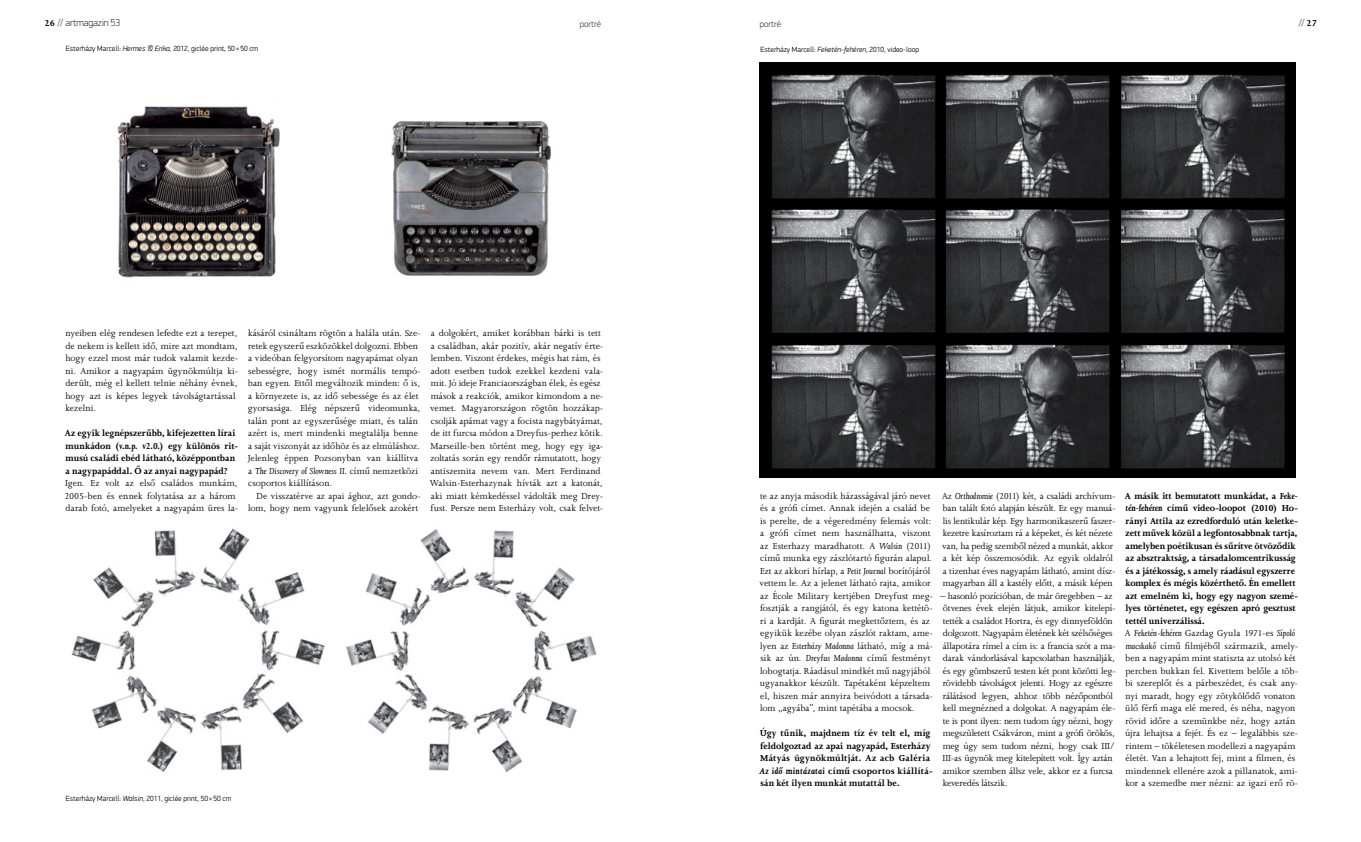
<style>
.page{position:relative;width:1361px;height:842px;background:#fff}
.page>*{position:absolute;margin:0;border:0;box-sizing:border-box;transform-origin:0 0}
.t1{font:10px/12.5px "Joanna CE";letter-spacing:-.005em;color:#000}
.t2{font:700 10px/12.5px "Joanna CE";letter-spacing:.01em;color:#000}
.t3{font:100 10px "PF Din Display Pro";color:#000}
.t4{font:10px "PF Din Display Pro";color:#59595b}
.t5{font:100 9px "PF Din Display Pro";color:#000}
.t6{font:300 7.5px "PF Din Display Pro";color:#000}
.s1{font-family:"Joanna CE";font-weight:700}
.s2{font-weight:400;color:#59595b}
.s3{font-family:"Joanna CE";font-weight:700;color:#000}
.s4{font-style:italic}
.s5{font-weight:700}
.s6{font-weight:700;font-style:italic}
</style>
<div class="page">
<img style="left:117px;top:106px;width:163px;height:172px">
<img style="left:391px;top:120px;width:161px;height:156px">
<img style="left:71px;top:528px;width:526px;height:245px">
<img style="left:760px;top:62px;width:535px;height:415px">
<p class="t3" style="left:44px;top:17px;width:77px"><span class="s1">26</span> <span class="s2">//</span> artmagazin 53</p>
<p class="t4" style="left:1298px;top:17px;width:20px">// <span class="s3">27</span></p>
<p class="t5" style="left:580px;top:18px;width:23px">portré</p>
<p class="t5" style="left:760px;top:18px;width:23px">portré</p>
<p class="t6" style="left:66px;top:44px;width:194px">Esterházy Marcell: <span class="s4">Hermes &amp; Erika,</span> 2012, giclée print, 50 × 50 cm</p>
<p class="t6" style="left:760px;top:45px;width:160px">Esterházy Marcell: <span class="s4">Feketén-fehéren</span>, 2010, video-loop</p>
<p class="t1" style="left:65px;top:327px;width:174px">nyeiben elég rendesen lefedte ezt a terepet, de nekem is kellett idő, mire azt mondtam, hogy ezzel most már tudok valamit kezde&shy;ni. Amikor a nagyapám ügynökmúltja ki&shy;derült, még el kellett telnie néhány évnek, hogy azt is képes legyek távolságtartással kezelni.</p>
<p class="t2" style="left:65px;top:427px;width:175px">Az egyik legnépszerűbb, kifejezetten lírai munkádon (<span class="s4">v.n.p. v2.0.</span>) egy különös rit&shy;musú családi ebéd látható, középpontban a nagypapáddal. Ő az anyai nagypapád?</p>
<p class="t1" style="left:64px;top:477px;width:175px">Igen. Ez volt az első családos munkám,<br>2005-ben és ennek folytatása az a három darab fotó, amelyeket a nagyapám üres la-</p>
<p class="t1" style="left:248px;top:327px;width:175px">kásáról csináltam rögtön a halála után. Sze&shy;retek egyszerű eszközökkel dolgozni. Ebben a videóban felgyorsítom nagyapámat olyan sebességre, hogy ismét normális tempó&shy;ban egyen. Ettől megváltozik minden: ő is, a környezete is, az idő sebessége és az élet gyorsasága. Elég népszerű videomunka, talán pont az egyszerűsége miatt, és talán azért is, mert mindenki megtalálja benne a saját viszonyát az időhöz és az elmúláshoz.<br>Jelenleg éppen Pozsonyban van kiállítva a <span class="s4">The Discovery of Slowness II.</span> című nemzetközi csoportos kiállításon.</p>
<p class="t1" style="left:248px;top:489px;width:174px;text-align:right">De visszatérve az apai ághoz, azt gondo&shy;lom, hogy nem vagyunk felelősek azokért</p>
<p class="t1" style="left:430px;top:327px;width:175px">a dolgokért, amiket korábban bárki is tett a családban, akár pozitív, akár negatív érte&shy;lemben. Viszont érdekes, mégis hat rám, és adott esetben tudok ezekkel kezdeni vala&shy;mit. Jó ideje Franciaországban élek, és egész mások a reakciók, amikor kimondom a ne&shy;vemet. Magyarországon rögtön hozzákap&shy;csolják apámat vagy a focista nagybátyámat, de itt furcsa módon a Dreyfus-perhez kötik.<br>Marseille-ben történt meg, hogy egy iga&shy;zoltatás során egy rendőr rámutatott, hogy antiszemita nevem van. Mert Ferdinand Walsin-Esterhazynak hívták azt a katonát, aki miatt kémkedéssel vádolták meg Drey&shy;fust. Persze nem Esterházy volt, csak felvet-</p>
<p class="t1" style="left:942px;top:489px;width:175px">Az <span class="s4">Orthodromie</span> (2011) két, a családi archívum&shy;ban talált fotó alapján készült. Ez egy manuá&shy;lis lentikulár kép. Egy harmonikaszerű faszer&shy;kezetre kasíroztam rá a képeket, és két nézete van, ha pedig szemből nézed a munkát, akkor a két kép összemosódik. Az egyik oldalról a tizenhat éves nagyapám látható, amint dísz&shy;magyarban áll a kastély előtt, a másik képen</p>
<p class="t1" style="left:940px;top:589px;width:177px">– hasonló pozícióban, de már öregebben – az ötvenes évek elején látjuk, amikor kitelepí&shy;tették a családot Hortra, és egy dinnyeföldön dolgozott. Nagyapám életének két szélsőséges állapotára rímel a cím is: a francia szót a ma&shy;darak vándorlásával kapcsolatban használják, és egy gömbszerű testen két pont közötti leg&shy;rövidebb távolságot jelenti. Hogy az egészre rálátásod legyen, ahhoz több nézőpontból kell megnézned a dolgokat. A nagyapám éle&shy;te is pont ilyen: nem tudom úgy nézni, hogy megszületett Csákváron, mint a grófi örökös, meg úgy sem tudom nézni, hogy csak III/ III-as ügynök meg kitelepített volt. Így aztán amikor szemben állsz vele, akkor ez a furcsa keveredés látszik.</p>
<p class="t1" style="left:759px;top:489px;width:175px">te az anyja második házasságával járó nevet és a grófi címet. Annak idején a család be is perelte, de a végeredmény felemás volt: a grófi címet nem használhatta, viszont az Esterhazy maradhatott. A <span class="s4">Walsin</span> (2011) című munka egy zászlótartó figurán alapul.<br>Ezt az akkori hírlap, a <span class="s4">Petit Journal</span> borítójáról vettem le. Az a jelenet látható rajta, amikor az École Military kertjében Dreyfust meg&shy;fosztják a rangjától, és egy katona kettétö&shy;ri a kardját. A figurát megkettőztem, és az egyikük kezébe olyan zászlót raktam, ame&shy;lyen az <span class="s4">Esterházy Madonna</span> látható, míg a má&shy;sik az ún. <span class="s4">Dreyfus Madonna</span> című festményt lobogtatja. Ráadásul mindkét mű nagyjából ugyanakkor készült. Tapétaként képzeltem el, hiszen már annyira beivódott a társada&shy;lom „agyába”, mint tapétába a mocsok.</p>
<p class="t2" style="left:759px;top:727px;width:175px">Úgy tűnik, majdnem tíz év telt el, míg feldolgoztad az apai nagyapád, Esterházy Mátyás ügynökmúltját. Az acb Galéria <span class="s4">Az idő mintázatai</span> című csoportos kiállítá&shy;sán két ilyen munkát mutattál be.</p>
<p class="t1" style="left:1124px;top:489px;width:175px"><span class="s5">A másik itt bemutatott munkádat, a</span> <span class="s6">Feke&shy;tén-fehéren</span> <span class="s5">című video-loopot (2010) Ho&shy;rányi Attila az ezredforduló után keletke&shy;zett művek közül a legfontosabbnak tartja, amelyben poétikusan és sűrítve ötvöződik az absztraktság, a társadalomcentrikusság és a játékosság, s amely ráadásul egyszerre komplex és mégis közérthető. Én emellett azt emelném ki, hogy egy nagyon szemé&shy;lyes történetet, egy egészen apró gesztust tettél univerzálissá.<br></span>A <span class="s4">Feketén-fehéren</span> Gazdag Gyula 1971-es <span class="s4">Sípoló macskakő</span> című filmjéből származik, amely&shy;ben a nagyapám mint statiszta az utolsó két percben bukkan fel. Kivettem belőle a töb&shy;bi szereplőt és a párbeszédet, és csak any&shy;nyi maradt, hogy egy zötykölődő vonaton ülő férfi maga elé mered, és néha, nagyon rövid időre a szemünkbe néz, hogy aztán újra lehajtsa a fejét. És ez – legalábbis sze&shy;rintem – tökéletesen modellezi a nagyapám életét. Van a lehajtott fej, mint a filmen, és mindennek ellenére azok a pillanatok, ami&shy;kor a szemedbe mer nézni: az igazi erő rö-</p>
<p class="t6" style="left:66px;top:794px;width:167px">Esterházy Marcell: <span class="s4">Walsin</span>, 2011, giclée print, 50 × 50 cm</p>
</div>
